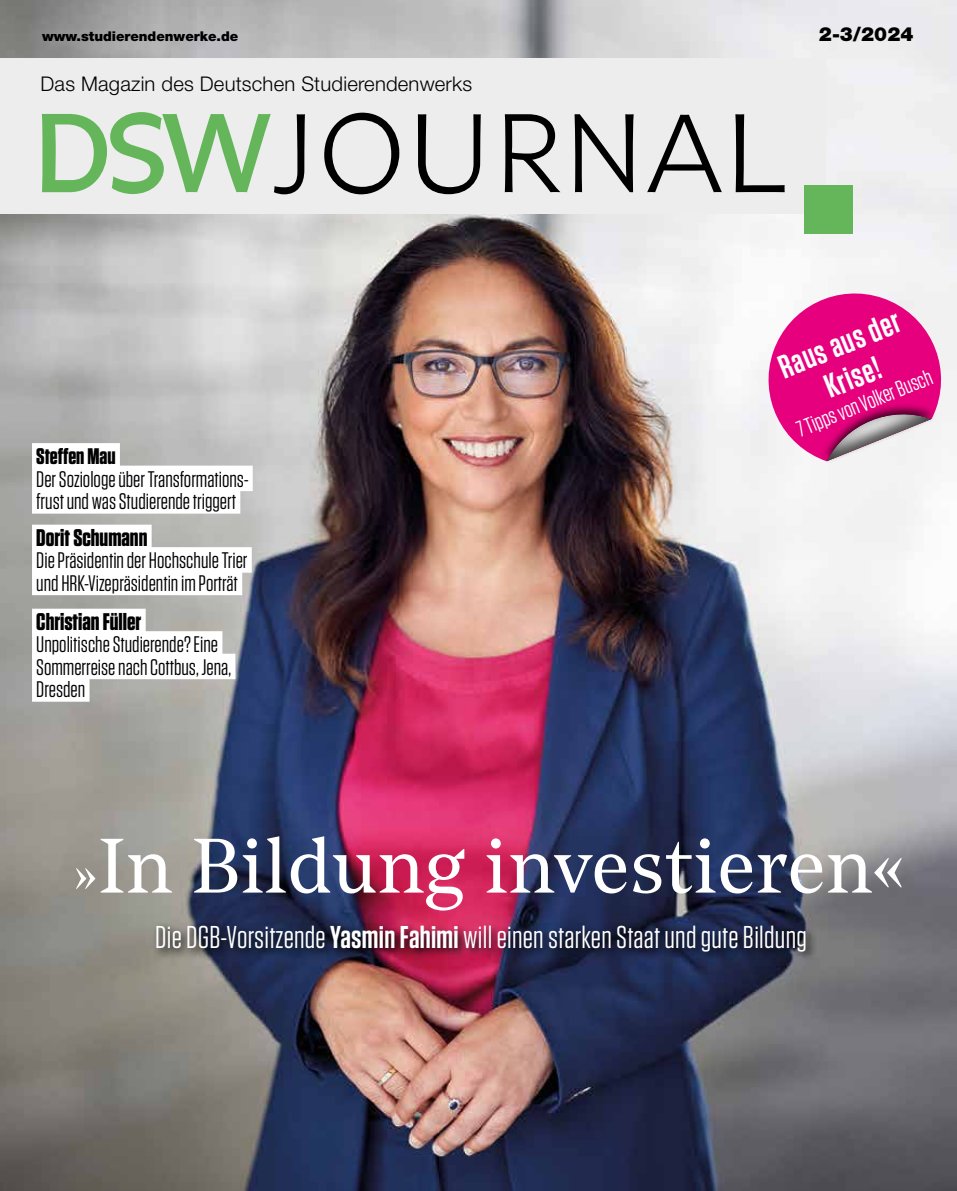
<style>
.page{position:relative;width:957px;height:1191px;background:#fff}
.page>*{position:absolute;margin:0;border:0;box-sizing:border-box;transform-origin:0 0}
.t1{font:76.5px "Noe Text";color:#fff}
.t2{font:600 33px/35.7px "Tungsten";color:#fff;text-align:center}
.t3{font:31.5px "Tungsten";letter-spacing:.01em;color:#fff}
.t4{font:700 24px "Tungsten";color:#000}
.t5{font:22.5px/22.5px "Tungsten";color:#000}
.t6{font:22.5px "Tungsten";color:#fff}
.t7{font:700 22.5px "Tungsten";color:#000}
.t8{font:300 20.25px "Helvetica Neue LT Std";letter-spacing:.01em;color:#000}
.t9{font:900 19.5px "Helvetica Neue LT Std";color:#000}
.t10{font:900 13.5px "Helvetica Neue LT Std";color:#000}
.s1{font-size:54px}
.s2{font-weight:600}
</style>
<div class="page">
<img style="left:0;top:0;width:957px;height:1191px">
<div style="left:0;top:58px;width:825px;height:156px;background:#ededed"></div>
<svg style="left:42px;top:112px;width:263px;height:82px"></svg>
<svg style="left:324px;top:113px;width:75px;height:81px"></svg>
<svg style="left:418px;top:114px;width:63px;height:80px"></svg>
<svg style="left:505px;top:114px;width:55px;height:78px"></svg>
<svg style="left:574px;top:114px;width:59px;height:78px"></svg>
<svg style="left:647px;top:115px;width:75px;height:77px"></svg>
<svg style="left:735px;top:114px;width:49px;height:78px"></svg>
<div style="left:804px;top:185px;width:49px;height:48px;background:#65b65a"></div>
<svg style="left:153px;top:921px;width:665px;height:42px;background:#3d2946"></svg>
<div style="left:32px;top:443px;width:88px;height:25px;background:#fff"></div>
<div style="left:32px;top:465px;width:221px;height:26px;background:#fff"></div>
<div style="left:32px;top:488px;width:208px;height:25px;background:#fff"></div>
<div style="left:32px;top:524px;width:120px;height:26px;background:#fff"></div>
<div style="left:32px;top:547px;width:220px;height:25px;background:#fff"></div>
<div style="left:32px;top:569px;width:210px;height:26px;background:#fff"></div>
<div style="left:32px;top:608px;width:114px;height:26px;background:#fff"></div>
<div style="left:32px;top:631px;width:190px;height:25px;background:#fff"></div>
<div style="left:32px;top:653px;width:203px;height:26px;background:#fff"></div>
<div style="left:32px;top:676px;width:58px;height:25px;background:#fff"></div>
<svg style="left:758px;top:283px;width:194px;height:209px"></svg>
<p class="t10" style="left:42px;top:28px;width:198px">www.studierendenwerke.de</p>
<p class="t9" style="left:819px;top:22px;width:96px">2-3/2024</p>
<p class="t8" style="left:41px;top:71px;width:433px">Das Magazin des Deutschen Studierendenwerks</p>
<p class="t7" style="left:36px;top:444px;width:81px">Steffen Mau</p>
<p class="t5" style="left:36px;top:468px;width:214px">Der Soziologe über Transformations&shy;frust und was Studierende triggert</p>
<p class="t4" style="left:36px;top:525px;width:113px">Dorit Schumann</p>
<p class="t5" style="left:36px;top:550px;width:213px">Die Präsidentin der Hochschule Trier und HRK-Vizepräsidentin im Porträt</p>
<p class="t4" style="left:36px;top:609px;width:107px">Christian Füller</p>
<p class="t5" style="left:36px;top:634px;width:196px">Unpolitische Studierende? Eine<br>Sommerreise nach Cottbus, Jena,<br>Dresden</p>
<h2 class="t2" style="left:773px;top:352px;width:130px;rotate:-22deg">Raus aus der<br>Krise!</h2>
<p class="t6" style="left:793px;top:419px;width:146px;rotate:-22deg">7 Tipps von Volker Busch</p>
<h1 class="t1" style="left:73px;top:811px;width:834px"><span class="s1">»</span>In Bildung investieren«</h1>
<h3 class="t3" style="left:155px;top:920px;width:653px">Die DGB-Vorsitzende <span class="s2">Yasmin Fahimi</span> will einen starken Staat und gute Bildung</h3>
</div>
